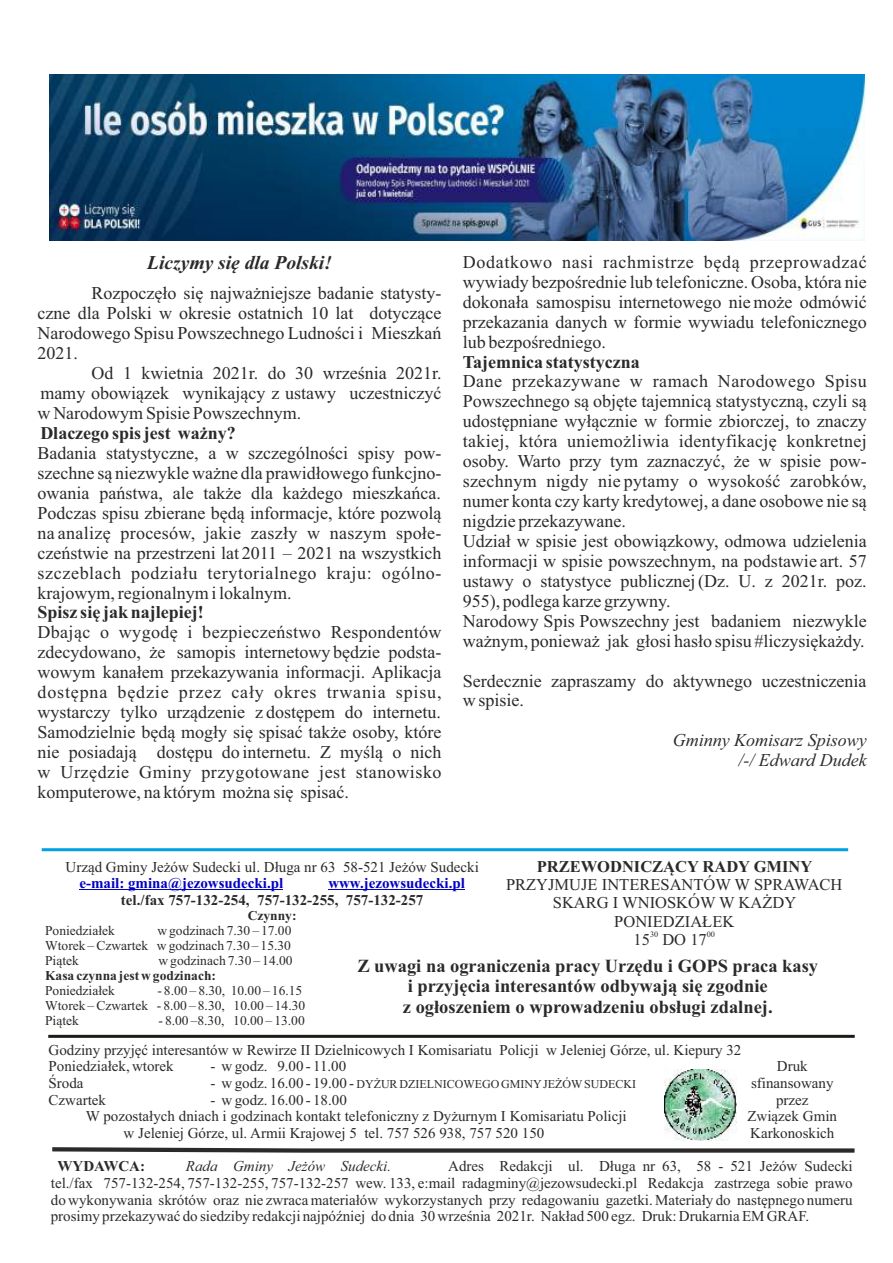
<style>
.page{position:relative;width:893px;height:1263px;background:#fff}
.page>*{position:absolute;margin:0;border:0;box-sizing:border-box;transform-origin:0 0}
.t1{font:italic 700 19.5px "Times New Roman";color:#2b2a29}
.t2{font:700 18.45px/20.4px "Times New Roman";color:#2b2a29;text-align:center}
.t3{font:18px/20px "Times New Roman";color:#2b2a29;text-align:justify}
.t4{font:700 18px "Times New Roman";color:#2b2a29}
.t5{font:italic 18px/20px "Times New Roman";color:#2b2a29;text-align:right}
.t6{font:16.5px/18.3px "Times New Roman";color:#2b2a29;text-align:center}
.t7{font:700 16.5px "Times New Roman";color:#2b2a29}
.t8{font:15px/16.6px "Times New Roman";color:#2b2a29;text-align:justify}
.t9{font:700 15px "Times New Roman";color:#2b2a29}
.t10{font:700 15px "Times New Roman";color:#0000c4}
.t11{font:italic 15px "Times New Roman";color:#2b2a29}
.t12{font:13.5px/15px "Times New Roman";color:#2b2a29;text-align:justify}
.t13{font:700 13.5px "Times New Roman";color:#2b2a29}
.t14{font:12px "Times New Roman";color:#2b2a29}
.t15{font:8.25px "Times New Roman";color:#2b2a29}
.s1{font-size:15px}
</style>
<div class="page">
<svg style="left:52px;top:1147px;width:803px;height:6px"></svg>
<hr style="left:79px;top:890px;width:204px;height:1px;background:#0000c4">
<hr style="left:328px;top:890px;width:137px;height:1px;background:#0000c4">
<hr style="left:48px;top:1035px;width:807px;height:3px;background:#1c1b17">
<img style="left:665px;top:1069px;width:71px;height:72px">
<hr style="left:42px;top:848px;width:806px;height:3px;background:#00a0e3">
<img style="left:49px;top:74px;width:815px;height:166px">
<p class="t1" style="left:147px;top:256px;width:186px">Liczymy się dla Polski!</p>
<p class="t3" style="left:38px;top:285px;width:405px;text-indent:54px">Rozpoczęło się najważniejsze badanie statysty&shy;czne dla Polski w okresie ostatnich 10 lat dotyczące Narodowego Spisu Powszechnego Ludności i Mieszkań 2021.</p>
<p class="t3" style="left:38px;top:365px;width:405px;text-indent:54px">Od 1 kwietnia 2021r. do 30 września 2021r. mamy obowiązek wynikający z ustawy uczestniczyć w Narodowym Spisie Powszechnym.</p>
<p class="t4" style="left:40px;top:427px;width:197px">Dlaczego spis jest ważny?</p>
<p class="t3" style="left:38px;top:445px;width:405px">Badania statystyczne, a w szczególności spisy pow&shy;szechne są niezwykle ważne dla prawidłowego funkcjno&shy;owania państwa, ale także dla każdego mieszkańca.<br>Podczas spisu zbierane będą informacje, które pozwolą na analizę procesów, jakie zaszły w naszym społe&shy;czeństwie na przestrzeni lat 2011 – 2021 na wszystkich szczeblach podziału terytorialnego kraju: ogólno&shy;krajowym, regionalnym i lokalnym.</p>
<p class="t4" style="left:38px;top:606px;width:168px">Spisz się jak najlepiej!</p>
<p class="t3" style="left:38px;top:624px;width:405px">Dbając o wygodę i bezpieczeństwo Respondentów zdecydowano, że samopis internetowy będzie podsta&shy;wowym kanałem przekazywania informacji. Aplikacja dostępna będzie przez cały okres trwania spisu, wystarczy tylko urządzenie z dostępem do internetu.<br>Samodzielnie będą mogły się spisać także osoby, które nie posiadają dostępu do internetu. Z myślą o nich w Urzędzie Gminy przygotowane jest stanowisko komputerowe, na którym można się spisać.</p>
<p class="t3" style="left:463px;top:254px;width:405px">Dodatkowo nasi rachmistrze będą przeprowadzać wywiady bezpośrednie lub telefoniczne. Osoba, która nie dokonała samospisu internetowego nie może odmówić przekazania danych w formie wywiadu telefonicznego lub bezpośredniego.</p>
<p class="t4" style="left:463px;top:355px;width:179px">Tajemnica statystyczna</p>
<p class="t3" style="left:463px;top:373px;width:405px;text-align:left">Dane przekazywane w ramach Narodowego Spisu Powszechnego są objęte tajemnicą statystyczną, czyli są udostępniane wyłącznie w formie zbiorczej, to znaczy takiej, która uniemożliwia identyfikację konkretnej osoby. Warto przy tym zaznaczyć, że w spisie pow&shy;szechnym nigdy nie pytamy o wysokość zarobków, numer konta czy karty kredytowej, a dane osobowe nie są nigdzie przekazywane.<br>Udział w spisie jest obowiązkowy, odmowa udzielenia informacji w spisie powszechnym, na podstawie art. 57 ustawy o statystyce publicznej (Dz. U. z 2021r. poz.<br>955), podlega karze grzywny.<br>Narodowy Spis Powszechny jest badaniem niezwykle ważnym, ponieważ jak głosi hasło spisu #liczysiękażdy.</p>
<p class="t3" style="left:463px;top:672px;width:405px">Serdecznie zapraszamy do aktywnego uczestniczenia w spisie.</p>
<p class="t5" style="left:673px;top:732px;width:196px">Gminny Komisarz Spisowy /-/ Edward Dudek</p>
<p class="t7" style="left:537px;top:860px;width:277px">PRZEWODNICZĄCY RADY GMINY</p>
<p class="t6" style="left:506px;top:877px;width:338px">PRZYJMUJE INTERESANTÓW W SPRAWACH<br>SKARG I WNIOSKÓW W KAŻDY<br>PONIEDZIAŁEK</p>
<p class="t15" style="left:650px;top:931px;width:10px">30</p>
<p class="t15" style="left:707px;top:931px;width:10px">00</p>
<p class="t6" style="left:633px;top:932px;width:75px">15 DO 17</p>
<p class="t2" style="left:357px;top:957px;width:462px">Z uwagi na ograniczenia pracy Urzędu i GOPS praca kasy i przyjęcia interesantów odbywają się zgodnie<br>z ogłoszeniem o wprowadzeniu obsługi zdalnej.</p>
<p class="t8" style="left:66px;top:860px;width:415px">Urząd Gminy Jeżów Sudecki ul. Długa nr 63 58-521 Jeżów Sudecki</p>
<p class="t10" style="left:79px;top:878px;width:205px">e-mail: gmina@jezowsudecki.pl</p>
<p class="t10" style="left:328px;top:878px;width:138px">www.jezowsudecki.pl</p>
<p class="t9" style="left:121px;top:895px;width:304px">tel./fax 757-132-254, 757-132-255, 757-132-257</p>
<p class="t13" style="left:248px;top:911px;width:50px">Czynny:</p>
<p class="t12" style="left:45px;top:924px;width:71px">Poniedziałek</p>
<p class="t12" style="left:45px;top:924px;width:248px;text-indent:112px">w godzinach 7.30 – 17.00<br>Wtorek – Czwartek w godzinach 7.30 – 15.30<br>Piątek</p>
<p class="t12" style="left:159px;top:954px;width:136px">w godzinach 7.30 – 14.00</p>
<p class="t13" style="left:45px;top:971px;width:172px">Kasa czynna jest w godzinach:</p>
<p class="t12" style="left:45px;top:984px;width:71px">Poniedziałek</p>
<p class="t12" style="left:45px;top:984px;width:262px;text-align:left;text-indent:112px">- 8.00 – 8.30, 10.00 – 16.15<br>Wtorek – Czwartek - 8.00 – 8.30, 10.00 – 14.30<br>Piątek</p>
<p class="t12" style="left:159px;top:1014px;width:148px">- 8.00 –8.30, 10.00 – 13.00</p>
<p class="t8" style="left:49px;top:1043px;width:694px">Godziny przyjęć interesantów w Rewirze II Dzielnicowych I Komisariatu Policji w Jeleniej Górze, ul. Kiepury 32<br>Poniedziałek, wtorek</p>
<p class="t8" style="left:211px;top:1059px;width:137px">- w godz. 9.00 - 11.00</p>
<p class="t8" style="left:747px;top:1059px;width:91px;text-align:center">Druk sfinansowany przez<br>Związek Gmin<br>Karkonoskich</p>
<p class="t8" style="left:49px;top:1076px;width:36px">Środa</p>
<p class="t14" style="left:211px;top:1079px;width:427px"><span class="s1">- w godz. 16.00 - 19.00 -</span> DYŻUR DZIELNICOWEGO GMINYJEŻÓWSUDECKI</p>
<p class="t8" style="left:49px;top:1093px;width:59px">Czwartek</p>
<p class="t8" style="left:211px;top:1093px;width:138px">- w godz. 16.00 - 18.00</p>
<p class="t8" style="left:86px;top:1109px;width:542px">W pozostałych dniach i godzinach kontakt telefoniczny z Dyżurnym I Komisariatu Policji</p>
<p class="t8" style="left:124px;top:1126px;width:422px">w Jeleniej Górze, ul. Armii Krajowej 5 tel. 757 526 938, 757 520 150</p>
<p class="t9" style="left:58px;top:1161px;width:89px">WYDAWCA:</p>
<p class="t11" style="left:186px;top:1161px;width:207px">Rada Gminy Jeżów Sudecki.</p>
<p class="t8" style="left:51px;top:1159px;width:803px;text-indent:397px">Adres Redakcji ul. Długa nr 63, 58 - 521 Jeżów Sudecki tel./fax 757-132-254, 757-132-255, 757-132-257 wew. 133, e:mail radagminy@jezowsudecki.pl Redakcja zastrzega sobie prawo do wykonywania skrótów oraz nie zwraca materiałów wykorzystanych przy redagowaniu gazetki. Materiały do następnego numeru prosimy przekazywać do siedziby redakcji najpóźniej do dnia 30 września 2021r. Nakład 500 egz. Druk: Drukarnia EM GRAF.</p>
</div>
